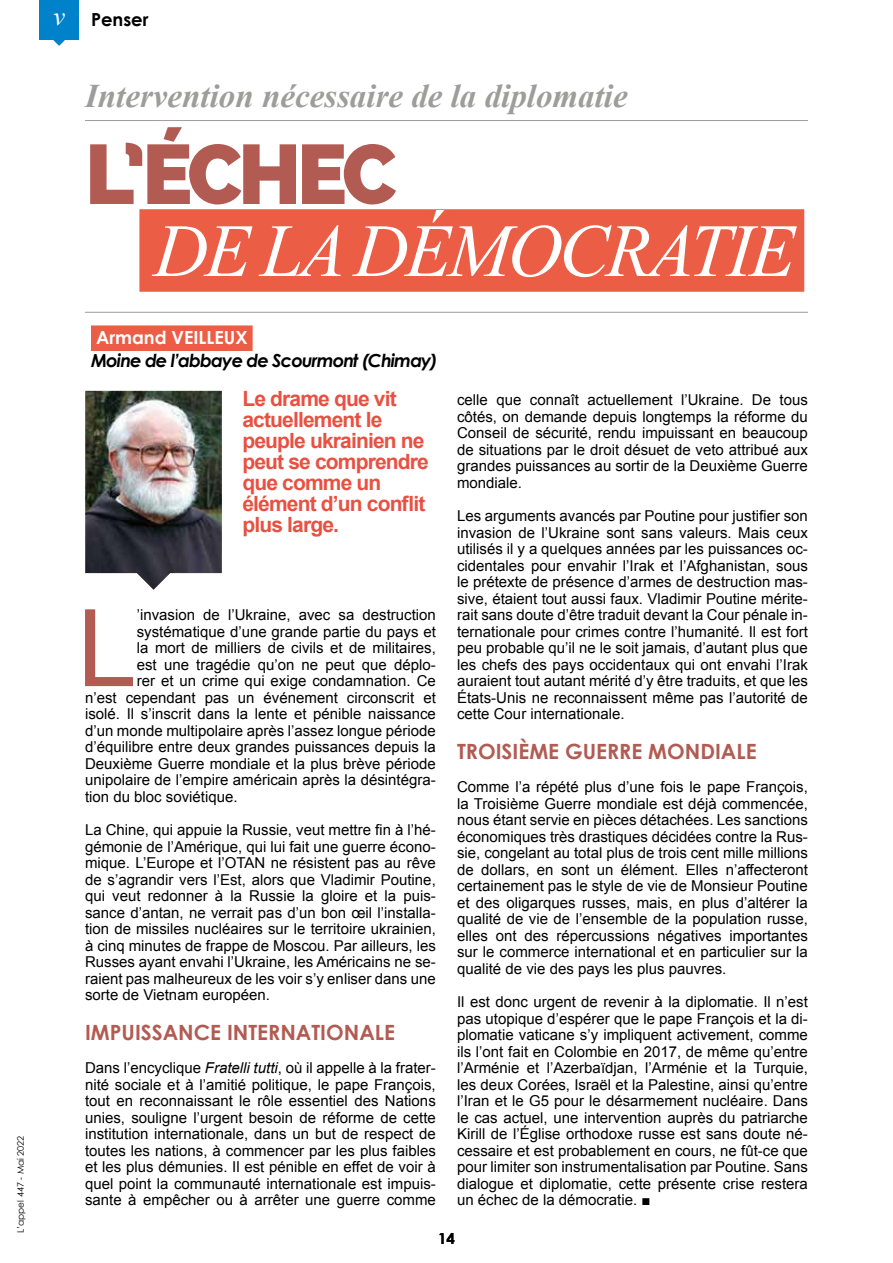
<style>
.page{position:relative;width:893px;height:1263px;background:#fff}
.page>*{position:absolute;margin:0;border:0;box-sizing:border-box;transform-origin:0 0}
.t1{font:107.25px "Arial";color:#b25b53}
.t2{font:800 84px "Raleway";letter-spacing:-.055em;color:#b25b53}
.t3{font:italic 75px "Times New Roman";letter-spacing:-.04em;color:#fff}
.t4{font:italic 700 33px "Times New Roman";color:#9d9d9c}
.t5{font:700 21px/21px "Arial";letter-spacing:-.04em;color:#ea5042}
.t6{font:700 21px "Century Gothic";color:#b25b53}
.t7{font:italic 700 18px "Century Gothic";letter-spacing:-.05em;color:#000}
.t8{font:700 18px "Century Gothic";color:#fff}
.t9{font:700 18px "Century Gothic";color:#000}
.t10{font:15px/16.5px "Arial";color:#000;text-align:justify}
.t11{font:700 15px "Century Gothic";color:#000}
.t12{font:9px "Century Gothic";color:#000}
.s1{font-family:"Times New Roman";font-weight:400;font-style:italic;font-size:26.1px;color:#fff}
.s2{font-family:"Times New Roman"}
.s3{font-style:italic}
</style>
<div class="page">
<div style="left:39px;top:0;width:40px;height:39px;background:#0082ca"></div>
<svg style="left:53px;top:39px;width:13px;height:7px"></svg>
<img style="left:85px;top:391px;width:137px;height:199px">
<hr style="left:85px;top:312px;width:723px;height:1px;background:#9d9d9c">
<hr style="left:85px;top:120px;width:723px;height:1px;background:#9d9d9c">
<div style="left:139px;top:209px;width:665px;height:83px;background:#eb5d45"></div>
<div style="left:91px;top:325px;width:162px;height:26px;background:#eb5d45"></div>
<p class="t12" style="left:15px;top:1233px;width:99px;rotate:-90deg">L’appel 447 - Mai 2022</p>
<p class="t9" style="left:53px;top:8px;width:97px"><span class="s1">v</span> Penser</p>
<h3 class="t4" style="left:85px;top:78px;width:544px">Intervention nécessaire de la diplomatie</h3>
<h2 class="t2" style="left:85px;top:126px;width:313px">L’ÉCHEC</h2>
<h3 class="t3" style="left:154px;top:209px;width:643px">DE LA DÉMOCRATIE</h3>
<p class="t8" style="left:96px;top:326px;width:153px">Armand VEILLEUX</p>
<p class="t7" style="left:91px;top:349px;width:348px">Moine de l’abbaye de Scourmont (Chimay)</p>
<h3 class="t5" style="left:242px;top:388px;width:188px">Le drame que vit actuellement le peuple ukrainien ne peut se comprendre que comme un élément d’un conflit plus large.</h3>
<p class="t10" style="left:457px;top:392px;width:352px">celle que connaît actuellement l’Ukraine. De tous côtés, on demande depuis longtemps la réforme du Conseil de sécurité, rendu impuissant en beaucoup de situations par le droit désuet de veto attribué aux grandes puissances au sortir de la Deuxième Guerre mondiale.</p>
<p class="t10" style="left:457px;top:508px;width:352px">Les arguments avancés par Poutine pour justifier son invasion de l’Ukraine sont sans valeurs. Mais ceux utilisés il y a quelques années par les puissances oc&shy;cidentales pour envahir l’Irak et l’Afghanistan, sous le prétexte de présence d’armes de destruction mas&shy;sive, étaient tout aussi faux. Vladimir Poutine mérite&shy;rait sans doute d’être traduit devant la Cour pénale in&shy;ternationale pour crimes contre l’humanité. Il est fort peu probable qu’il ne le soit jamais, d’autant plus que les chefs des pays occidentaux qui ont envahi l’Irak auraient tout autant mérité d’y être traduits, et que les États-Unis ne reconnaissent même pas l’autorité de cette Cour internationale.</p>
<h3 class="t6" style="left:457px;top:738px;width:301px">TROISIÈME GUERRE MONDIALE</h3>
<p class="t10" style="left:457px;top:779px;width:352px">Comme l’a répété plus d’une fois le pape François, la Troisième Guerre mondiale est déjà commencée, nous étant servie en pièces détachées. Les sanctions économiques très drastiques décidées contre la Rus&shy;sie, congelant au total plus de trois cent mille millions de dollars, en sont un élément. Elles n’affecteront certainement pas le style de vie de Monsieur Poutine et des oligarques russes, mais, en plus d’altérer la qualité de vie de l’ensemble de la population russe, elles ont des répercussions négatives importantes sur le commerce international et en particulier sur la qualité de vie des pays les plus pauvres.</p>
<p class="t10" style="left:457px;top:994px;width:352px">Il est donc urgent de revenir à la diplomatie. Il n’est pas utopique d’espérer que le pape François et la di&shy;plomatie vaticane s’y impliquent activement, comme ils l’ont fait en Colombie en 2017, de même qu’entre l’Arménie et l’Azerbaïdjan, l’Arménie et la Turquie, les deux Corées, Israël et la Palestine, ainsi qu’entre l’Iran et le G5 pour le désarmement nucléaire. Dans le cas actuel, une intervention auprès du patriarche Kirill de l’Église orthodoxe russe est sans doute né&shy;cessaire et est probablement en cours, ne fût-ce que pour limiter son instrumentalisation par Poutine. Sans dialogue et diplomatie, cette présente crise restera un échec de la démocratie. <span class="s2">■</span></p>
<h1 class="t1" style="left:77px;top:589px;width:61px">L</h1>
<p class="t10" style="left:137px;top:607px;width:301px">’invasion de l’Ukraine, avec sa destruction</p>
<p class="t10" style="left:137px;top:623px;width:301px">systématique d’une grande partie du pays et</p>
<p class="t10" style="left:137px;top:640px;width:301px">la mort de milliers de civils et de militaires,</p>
<p class="t10" style="left:137px;top:656px;width:301px">est une tragédie qu’on ne peut que déplo-</p>
<p class="t10" style="left:137px;top:673px;width:301px">rer et un crime qui exige condamnation. Ce</p>
<p class="t10" style="left:85px;top:689px;width:352px">n’est cependant pas un événement circonscrit et</p>
<p class="t10" style="left:85px;top:706px;width:352px">isolé. Il s’inscrit dans la lente et pénible naissance</p>
<p class="t10" style="left:85px;top:722px;width:352px">d’un monde multipolaire après l’assez longue période</p>
<p class="t10" style="left:85px;top:739px;width:352px">d’équilibre entre deux grandes puissances depuis la</p>
<p class="t10" style="left:85px;top:755px;width:352px">Deuxième Guerre mondiale et la plus brève période</p>
<p class="t10" style="left:85px;top:772px;width:352px">unipolaire de l’empire américain après la désintégra-</p>
<p class="t10" style="left:85px;top:788px;width:154px">tion du bloc soviétique.</p>
<p class="t10" style="left:85px;top:822px;width:352px">La Chine, qui appuie la Russie, veut mettre fin à l’hé&shy;gémonie de l’Amérique, qui lui fait une guerre écono&shy;mique. L’Europe et l’OTAN ne résistent pas au rêve de s’agrandir vers l’Est, alors que Vladimir Poutine, qui veut redonner à la Russie la gloire et la puis&shy;sance d’antan, ne verrait pas d’un bon œil l’installa&shy;tion de missiles nucléaires sur le territoire ukrainien, à cinq minutes de frappe de Moscou. Par ailleurs, les Russes ayant envahi l’Ukraine, les Américains ne se&shy;raient pas malheureux de les voir s’y enliser dans une sorte de Vietnam européen.</p>
<h3 class="t6" style="left:85px;top:1018px;width:311px">IMPUISSANCE INTERNATIONALE</h3>
<p class="t10" style="left:85px;top:1060px;width:352px">Dans l’encyclique <span class="s3">Fratelli tutti</span>, où il appelle à la frater&shy;nité sociale et à l’amitié politique, le pape François, tout en reconnaissant le rôle essentiel des Nations unies, souligne l’urgent besoin de réforme de cette institution internationale, dans un but de respect de toutes les nations, à commencer par les plus faibles et les plus démunies. Il est pénible en effet de voir à quel point la communauté internationale est impuis&shy;sante à empêcher ou à arrêter une guerre comme</p>
<p class="t11" style="left:438px;top:1229px;width:18px">14</p>
</div>
